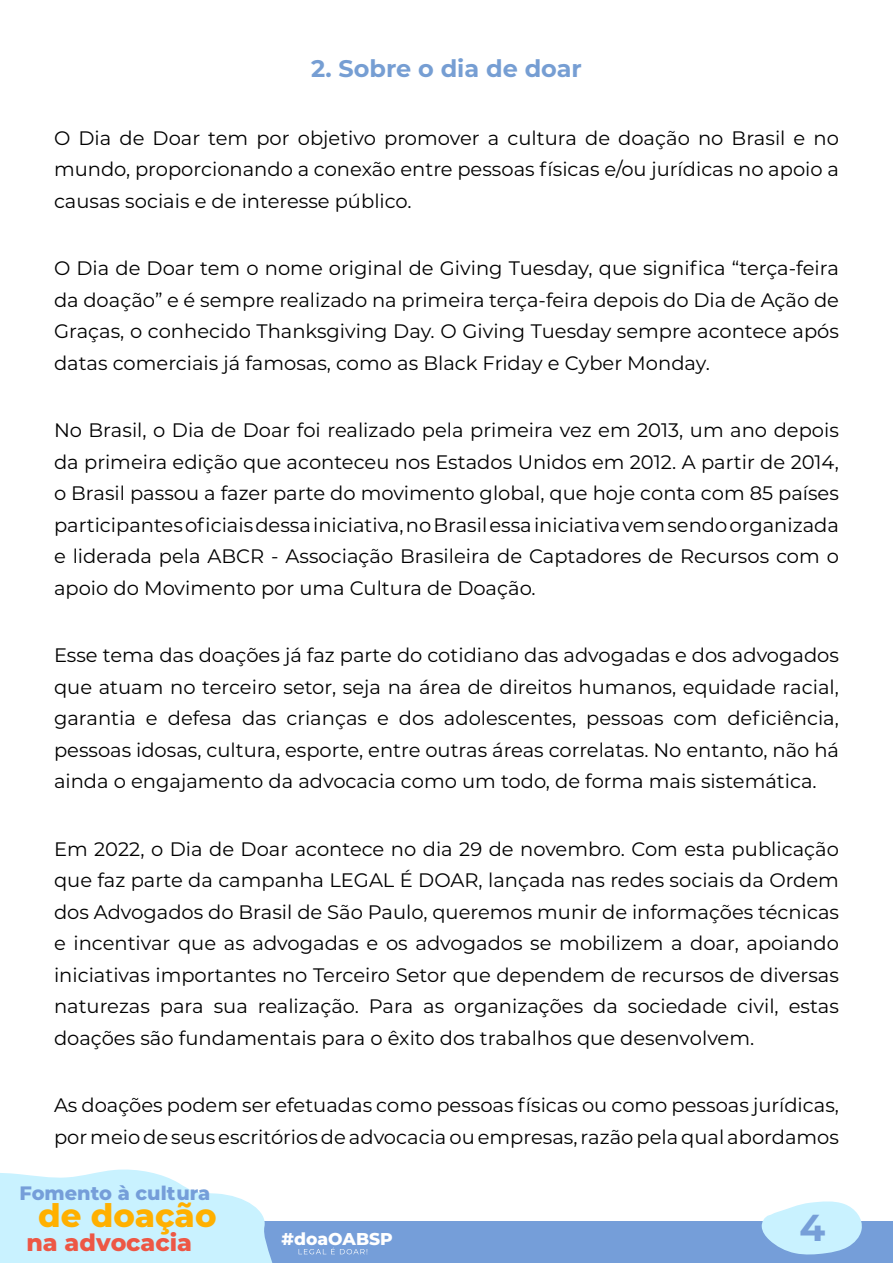
<style>
.page{position:relative;width:893px;height:1263px;background:#fff}
.page>*{position:absolute;margin:0;border:0;box-sizing:border-box;transform-origin:0 0}
.t1{font:700 37.5px "Montserrat";color:#769fd8}
.t2{font:800 32.25px "Montserrat";color:#ffb000}
.t3{font:700 24px "Montserrat";color:#769ed3}
.t4{font:800 23.7px "Montserrat";color:#ed5745}
.t5{font:19.5px/31.5px "Montserrat";color:#000;text-align:justify}
.t6{font:800 19.35px "Montserrat";color:#759ed9}
.t7{font:800 17.1px "Montserrat";color:#fff}
</style>
<div class="page">
<div style="left:142px;top:1221px;width:750px;height:42px;background:#759ed9"></div>
<svg style="left:0;top:1169px;width:273px;height:94px;background:#d0f3fe"></svg>
<svg style="left:299px;top:1248px;width:69px;height:6px"></svg>
<svg style="left:761px;top:1201px;width:101px;height:54px"></svg>
<p class="t3" style="left:311px;top:51px;width:272px">2. Sobre o dia de doar</p>
<p class="t5" style="left:54px;top:121px;width:786px">O Dia de Doar tem por objetivo promover a cultura de doação no Brasil e no mundo, proporcionando a conexão entre pessoas físicas e/ou jurídicas no apoio a causas sociais e de interesse público.</p>
<p class="t5" style="left:54px;top:252px;width:786px">O Dia de Doar tem o nome original de Giving Tuesday, que significa “terça-feira da doação” e é sempre realizado na primeira terça-feira depois do Dia de Ação de Graças, o conhecido Thanksgiving Day. O Giving Tuesday sempre acontece após datas comerciais já famosas, como as Black Friday e Cyber Monday.</p>
<p class="t5" style="left:54px;top:414px;width:786px">No Brasil, o Dia de Doar foi realizado pela primeira vez em 2013, um ano depois da primeira edição que aconteceu nos Estados Unidos em 2012. A partir de 2014, o Brasil passou a fazer parte do movimento global, que hoje conta com 85 países participantes oficiais dessa iniciativa, no Brasil essa iniciativa vem sendo organizada e liderada pela ABCR - Associação Brasileira de Captadores de Recursos com o apoio do Movimento por uma Cultura de Doação.</p>
<p class="t5" style="left:54px;top:639px;width:787px">Esse tema das doações já faz parte do cotidiano das advogadas e dos advogados que atuam no terceiro setor, seja na área de direitos humanos, equidade racial, garantia e defesa das crianças e dos adolescentes, pessoas com deficiência, pessoas idosas, cultura, esporte, entre outras áreas correlatas. No entanto, não há ainda o engajamento da advocacia como um todo, de forma mais sistemática.</p>
<p class="t5" style="left:54px;top:832px;width:786px">Em 2022, o Dia de Doar acontece no dia 29 de novembro. Com esta publicação que faz parte da campanha LEGAL É DOAR, lançada nas redes sociais da Ordem dos Advogados do Brasil de São Paulo, queremos munir de informações técnicas e incentivar que as advogadas e os advogados se mobilizem a doar, apoiando iniciativas importantes no Terceiro Setor que dependem de recursos de diversas naturezas para sua realização. Para as organizações da sociedade civil, estas doações são fundamentais para o êxito dos trabalhos que desenvolvem.</p>
<p class="t5" style="left:54px;top:1089px;width:786px">As doações podem ser efetuadas como pessoas físicas ou como pessoas jurídicas, por meio de seus escritórios de advocacia ou empresas, razão pela qual abordamos</p>
<p class="t6" style="left:20px;top:1178px;width:192px">Fomento à cultura</p>
<h2 class="t2" style="left:38px;top:1192px;width:180px">de doação</h2>
<p class="t4" style="left:26px;top:1225px;width:167px">na advocacia</p>
<p class="t7" style="left:282px;top:1226px;width:113px">#doaOABSP</p>
<h1 class="t1" style="left:799px;top:1201px;width:27px">4</h1>
</div>
